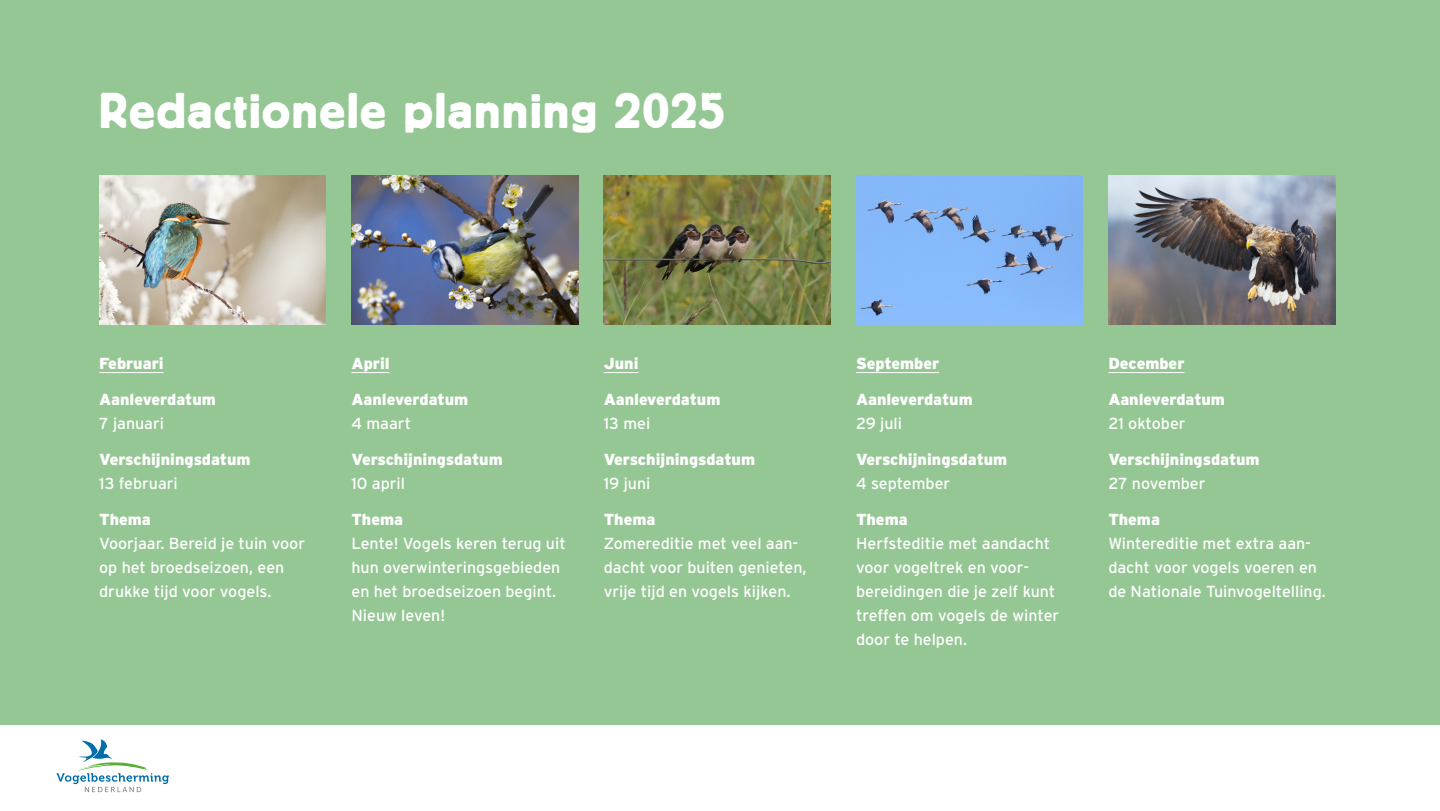
<style>
.page{position:relative;width:1440px;height:811px;background:#fff}
.page>*{position:absolute;margin:0;border:0;box-sizing:border-box;transform-origin:0 0}
.t1{font:50px "Block BE";letter-spacing:.035em;color:#fff}
.t2{font:16px/24px "Interstate";color:#fff}
.t3{font:900 16px "Interstate";color:#fff}
</style>
<div class="page">
<div style="left:0;top:0;width:1440px;height:737px;background:#95c794"></div>
<hr style="left:99px;top:372px;width:65px;height:1px;background:#fff">
<hr style="left:351px;top:372px;width:39px;height:1px;background:#fff">
<hr style="left:604px;top:372px;width:35px;height:1px;background:#fff">
<hr style="left:856px;top:372px;width:83px;height:1px;background:#fff">
<hr style="left:1108px;top:372px;width:77px;height:1px;background:#fff">
<img style="left:99px;top:176px;width:227px;height:148px">
<img style="left:351px;top:176px;width:227px;height:148px">
<img style="left:604px;top:176px;width:227px;height:148px">
<img style="left:856px;top:176px;width:227px;height:148px">
<img style="left:1108px;top:176px;width:227px;height:148px">
<div style="left:0;top:725px;width:1440px;height:85px;background:#fff"></div>
<svg style="left:57px;top:739px;width:112px;height:52px"></svg>
<p class="t1" style="left:99px;top:82px;width:627px">Redactionele planning 2025</p>
<p class="t3" style="left:99px;top:354px;width:66px">Februari</p>
<p class="t3" style="left:99px;top:390px;width:118px">Aanleverdatum</p>
<p class="t2" style="left:99px;top:411px;width:66px">7 januari</p>
<p class="t3" style="left:99px;top:450px;width:153px">Verschijningsdatum</p>
<p class="t2" style="left:99px;top:471px;width:80px">13 februari</p>
<p class="t3" style="left:99px;top:510px;width:53px">Thema</p>
<p class="t2" style="left:99px;top:531px;width:207px">Voorjaar. Bereid je tuin voor op het broedseizoen, een drukke tijd voor vogels.</p>
<p class="t3" style="left:351px;top:354px;width:40px">April</p>
<p class="t3" style="left:351px;top:390px;width:118px">Aanleverdatum</p>
<p class="t2" style="left:351px;top:411px;width:61px">4 maart</p>
<p class="t3" style="left:351px;top:450px;width:153px">Verschijningsdatum</p>
<p class="t2" style="left:351px;top:471px;width:55px">10 april</p>
<p class="t3" style="left:351px;top:510px;width:53px">Thema</p>
<p class="t2" style="left:351px;top:531px;width:216px">Lente! Vogels keren terug uit hun overwinteringsgebieden en het broedseizoen begint.<br>Nieuw leven!</p>
<p class="t3" style="left:604px;top:354px;width:36px">Juni</p>
<p class="t3" style="left:604px;top:390px;width:118px">Aanleverdatum</p>
<p class="t2" style="left:604px;top:411px;width:48px">13 mei</p>
<p class="t3" style="left:604px;top:450px;width:153px">Verschijningsdatum</p>
<p class="t2" style="left:604px;top:471px;width:48px">19 juni</p>
<p class="t3" style="left:604px;top:510px;width:53px">Thema</p>
<p class="t2" style="left:604px;top:531px;width:204px">Zomereditie met veel aan&shy;dacht voor buiten genieten, vrije tijd en vogels kijken.</p>
<p class="t3" style="left:856px;top:354px;width:85px">September</p>
<p class="t3" style="left:856px;top:390px;width:118px">Aanleverdatum</p>
<p class="t2" style="left:856px;top:411px;width:48px">29 juli</p>
<p class="t3" style="left:856px;top:450px;width:153px">Verschijningsdatum</p>
<p class="t2" style="left:856px;top:471px;width:96px">4 september</p>
<p class="t3" style="left:856px;top:510px;width:53px">Thema</p>
<p class="t2" style="left:856px;top:531px;width:205px">Herfsteditie met aandacht voor vogeltrek en voor&shy;bereidingen die je zelf kunt treffen om vogels de winter door te helpen.</p>
<p class="t3" style="left:1108px;top:354px;width:78px">December</p>
<p class="t3" style="left:1108px;top:390px;width:118px">Aanleverdatum</p>
<p class="t2" style="left:1108px;top:411px;width:79px">21 oktober</p>
<p class="t3" style="left:1108px;top:450px;width:153px">Verschijningsdatum</p>
<p class="t2" style="left:1108px;top:471px;width:99px">27 november</p>
<p class="t3" style="left:1108px;top:510px;width:53px">Thema</p>
<p class="t2" style="left:1108px;top:531px;width:219px">Wintereditie met extra aan&shy;dacht voor vogels voeren en de Nationale Tuinvogeltelling.</p>
</div>
